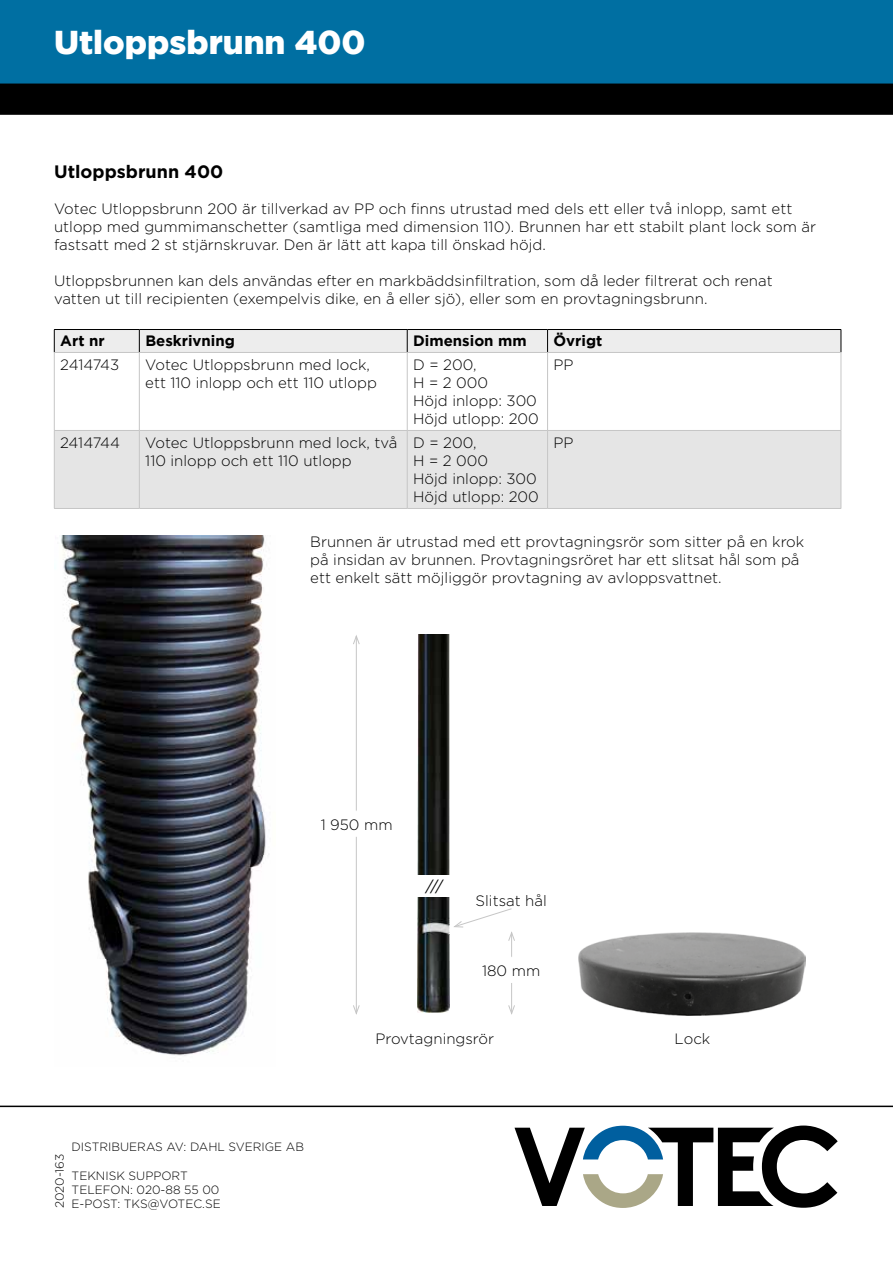
<style>
.page{position:relative;width:893px;height:1263px;background:#fff}
.page>*{position:absolute;margin:0;border:0;box-sizing:border-box;transform-origin:0 0}
.t1{font:900 33px "Gotham";color:#fff}
.t2{font:700 18px "Gotham";color:#000}
.t3{font:300 15px/18px "Gotham";color:#000}
.t4{font:700 15px "Gotham";color:#000}
.t5{font:300 15px "Gotham";letter-spacing:-.025em;color:#000}
.t6{font:15px "Meta Plus";color:#000}
.t7{font:300 12px/14.4px "Gotham";color:#000}
</style>
<div class="page">
<svg style="left:515px;top:1125px;width:323px;height:83px"></svg>
<hr style="left:0;top:1105px;width:893px;height:2px;background:#000">
<div style="left:0;top:85px;width:893px;height:30px;background:#000"></div>
<div style="left:0;top:0;width:893px;height:85px;background:#006fa2"></div>
<div style="left:55px;top:431px;width:492px;height:77px;background:#e5e5e5"></div>
<div style="left:548px;top:430px;width:293px;height:78px;background:#e5e5e5"></div>
<div style="left:54px;top:329px;width:788px;height:23px;background:#ededed"></div>
<hr style="left:547px;top:353px;width:1px;height:77px;background:#c6c6c6">
<hr style="left:841px;top:353px;width:1px;height:77px;background:#c6c6c6">
<hr style="left:407px;top:352px;width:141px;height:1px;background:#c6c6c6">
<hr style="left:548px;top:352px;width:293px;height:1px;background:#c6c6c6">
<hr style="left:548px;top:430px;width:293px;height:1px;background:#c6c6c6">
<hr style="left:841px;top:431px;width:1px;height:77px;background:#c6c6c6">
<hr style="left:548px;top:508px;width:293px;height:1px;background:#c6c6c6">
<hr style="left:407px;top:430px;width:141px;height:1px;background:#c6c6c6">
<hr style="left:547px;top:431px;width:1px;height:77px;background:#c6c6c6">
<hr style="left:407px;top:508px;width:141px;height:1px;background:#c6c6c6">
<hr style="left:54px;top:353px;width:1px;height:77px;background:#c6c6c6">
<hr style="left:54px;top:352px;width:85px;height:1px;background:#c6c6c6">
<hr style="left:139px;top:352px;width:268px;height:1px;background:#c6c6c6">
<hr style="left:139px;top:353px;width:1px;height:77px;background:#c6c6c6">
<hr style="left:407px;top:353px;width:1px;height:77px;background:#c6c6c6">
<hr style="left:54px;top:430px;width:85px;height:1px;background:#c6c6c6">
<hr style="left:54px;top:431px;width:1px;height:77px;background:#c6c6c6">
<hr style="left:54px;top:508px;width:85px;height:1px;background:#c6c6c6">
<hr style="left:139px;top:430px;width:268px;height:1px;background:#c6c6c6">
<hr style="left:139px;top:431px;width:1px;height:77px;background:#c6c6c6">
<hr style="left:407px;top:431px;width:1px;height:77px;background:#c6c6c6">
<hr style="left:139px;top:508px;width:268px;height:1px;background:#c6c6c6">
<hr style="left:356px;top:636px;width:1px;height:377px;background:#c6c6c6">
<svg style="left:353px;top:635px;width:7px;height:9px"></svg>
<svg style="left:353px;top:1005px;width:7px;height:9px"></svg>
<div style="left:311px;top:811px;width:91px;height:25px;background:#fff"></div>
<img style="left:61px;top:536px;width:208px;height:520px">
<img style="left:578px;top:932px;width:228px;height:83px">
<img style="left:418px;top:897px;width:32px;height:115px">
<hr style="left:511px;top:933px;width:1px;height:80px;background:#c6c6c6">
<svg style="left:508px;top:1005px;width:7px;height:9px"></svg>
<div style="left:466px;top:957px;width:90px;height:26px;background:#fff"></div>
<svg style="left:454px;top:908px;width:61px;height:33px"></svg>
<img style="left:418px;top:634px;width:32px;height:241px">
<h1 class="t1" style="left:54px;top:23px;width:313px">Utloppsbrunn 400</h1>
<p class="t2" style="left:54px;top:162px;width:171px">Utloppsbrunn 400</p>
<p class="t3" style="left:54px;top:199px;width:763px">Votec Utloppsbrunn 200 är tillverkad av PP och finns utrustad med dels ett eller två inlopp, samt ett utlopp med gummimanschetter (samtliga med dimension 110). Brunnen har ett stabilt plant lock som är fastsatt med 2 st stjärnskruvar. Den är lätt att kapa till önskad höjd.</p>
<p class="t3" style="left:54px;top:271px;width:720px">Utloppsbrunnen kan dels användas efter en markbäddsinfiltration, som då leder filtrerat och renat vatten ut till recipienten (exempelvis dike, en å eller sjö), eller som en provtagningsbrunn.</p>
<p class="t4" style="left:60px;top:332px;width:46px">Art nr</p>
<p class="t4" style="left:145px;top:332px;width:91px">Beskrivning</p>
<p class="t4" style="left:413px;top:332px;width:115px">Dimension mm</p>
<p class="t4" style="left:554px;top:332px;width:50px">Övrigt</p>
<p class="t5" style="left:60px;top:356px;width:61px">2414743</p>
<p class="t3" style="left:145px;top:356px;width:233px">Votec Utloppsbrunn med lock, ett 110 inlopp och ett 110 utlopp</p>
<p class="t3" style="left:413px;top:356px;width:127px">D = 200,<br>H = 2 000<br>Höjd inlopp: 300<br>Höjd utlopp: 200</p>
<p class="t3" style="left:553px;top:356px;width:22px">PP</p>
<p class="t5" style="left:60px;top:434px;width:61px">2414744</p>
<p class="t3" style="left:145px;top:434px;width:254px">Votec Utloppsbrunn med lock, två<br>110 inlopp och ett 110 utlopp</p>
<p class="t3" style="left:413px;top:434px;width:127px">D = 200,<br>H = 2 000<br>Höjd inlopp: 300<br>Höjd utlopp: 200</p>
<p class="t3" style="left:553px;top:434px;width:22px">PP</p>
<p class="t3" style="left:310px;top:532px;width:496px">Brunnen är utrustad med ett provtagningsrör som sitter på en krok på insidan av brunnen. Provtagningsröret har ett slitsat hål som på ett enkelt sätt möjliggör provtagning av avloppsvattnet.</p>
<p class="t3" style="left:321px;top:815px;width:73px">1 950 mm</p>
<p class="t6" style="left:426px;top:877px;width:17px">⁄⁄⁄</p>
<p class="t3" style="left:476px;top:891px;width:73px">Slitsat hål</p>
<p class="t3" style="left:482px;top:961px;width:60px">180 mm</p>
<p class="t7" style="left:52px;top:1208px;width:56px;rotate:-90deg">2020-163</p>
<p class="t7" style="left:72px;top:1139px;width:234px">DISTRIBUERAS AV: DAHL SVERIGE AB</p>
<p class="t7" style="left:72px;top:1168px;width:149px">TEKNISK SUPPORT<br>TELEFON: 020-88 55 00</p>
<p class="t7" style="left:72px;top:1197px;width:151px">E-POST: TKS@VOTEC.SE</p>
<p class="t3" style="left:375px;top:1029px;width:120px">Provtagningsrör</p>
<p class="t3" style="left:675px;top:1029px;width:37px">Lock</p>
</div>
